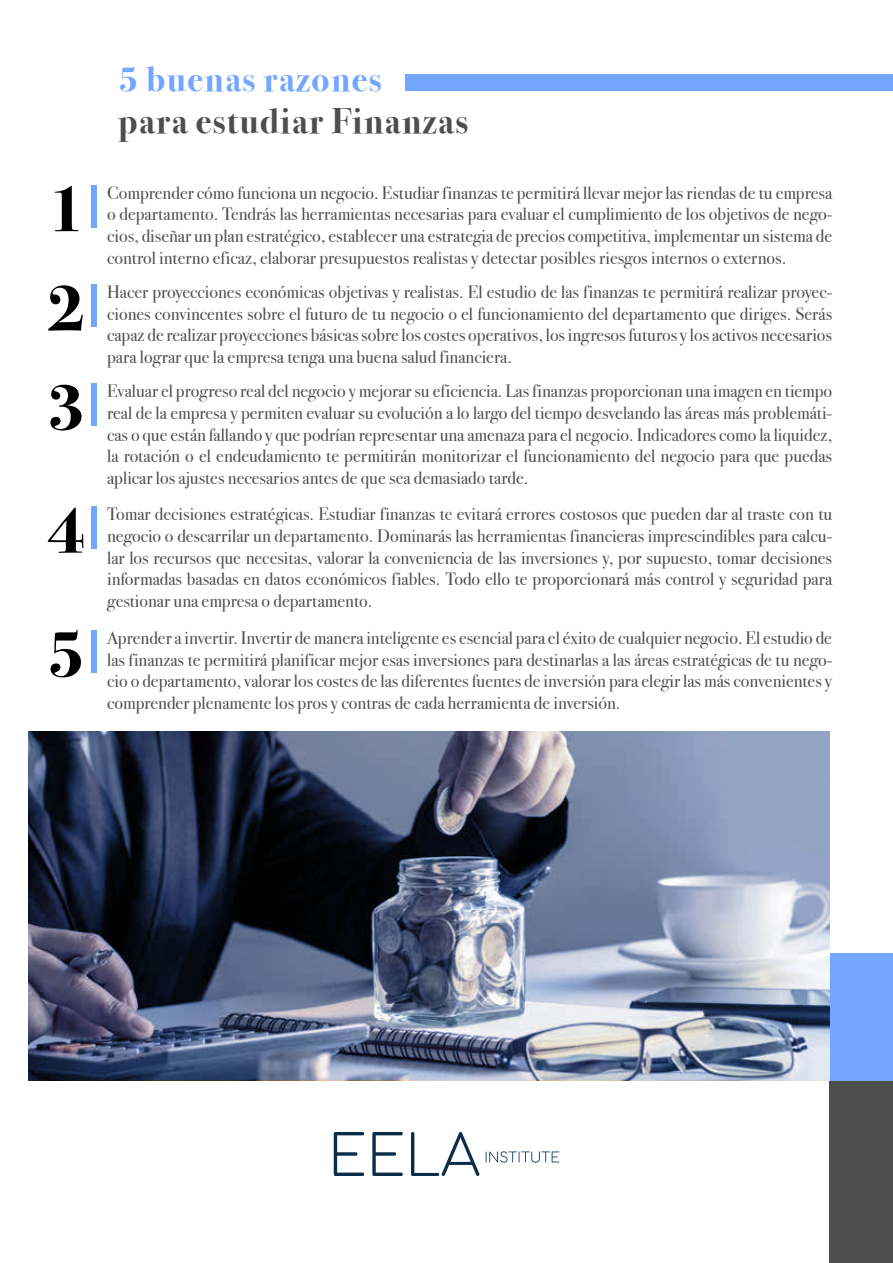
<style>
.page{position:relative;width:893px;height:1263px;background:#fff}
.page>*{position:absolute;margin:0;border:0;box-sizing:border-box;transform-origin:0 0}
.t1{font:67.5px "Bodoni Svty Two ITCTT Bold";color:#000}
.t2{font:35.55px "Bodoni Svty Two ITCTT Bold";letter-spacing:.04em;color:#4e4e4e}
.t3{font:35.55px "Bodoni Svty Two ITCTT Bold";letter-spacing:.04em;color:#73a6ff}
.t4{font:18px/21.6px "Bodoni Svty Two ITCTT Book";color:#4e4e4e;text-align:justify}
</style>
<div class="page">
<div style="left:405px;top:74px;width:488px;height:16px;background:#73a6ff"></div>
<div style="left:91px;top:185px;width:6px;height:42px;background:#73a6ff"></div>
<div style="left:91px;top:284px;width:6px;height:43px;background:#73a6ff"></div>
<div style="left:91px;top:384px;width:6px;height:42px;background:#73a6ff"></div>
<div style="left:91px;top:507px;width:6px;height:42px;background:#73a6ff"></div>
<div style="left:91px;top:631px;width:6px;height:42px;background:#73a6ff"></div>
<div style="left:829px;top:953px;width:64px;height:310px;background:#4e4e4e"></div>
<div style="left:829px;top:953px;width:64px;height:127px;background:#73a6ff"></div>
<svg style="left:28px;top:732px;width:801px;height:348px;background:#616a82"></svg>
<svg style="left:334px;top:1132px;width:30px;height:44px"></svg>
<svg style="left:372px;top:1132px;width:31px;height:44px"></svg>
<svg style="left:411px;top:1132px;width:68px;height:44px"></svg>
<svg style="left:486px;top:1151px;width:73px;height:12px"></svg>
<h2 class="t3" style="left:119px;top:59px;width:264px">5 buenas razones</h2>
<h2 class="t2" style="left:119px;top:100px;width:351px">para estudiar Finanzas</h2>
<h1 class="t1" style="left:47px;top:169px;width:39px">1</h1>
<p class="t4" style="left:107px;top:182px;width:727px">Comprender cómo funciona un negocio. Estudiar finanzas te permitirá llevar mejor las riendas de tu empresa o departamento. Tendrás las herramientas necesarias para evaluar el cumplimiento de los objetivos de nego&shy;cios, diseñar un plan estratégico, establecer una estrategia de precios competitiva, implementar un sistema de control interno eficaz, elaborar presupuestos realistas y detectar posibles riesgos internos o externos.</p>
<h1 class="t1" style="left:47px;top:268px;width:39px">2</h1>
<p class="t4" style="left:107px;top:281px;width:726px">Hacer proyecciones económicas objetivas y realistas. El estudio de las finanzas te permitirá realizar proyec&shy;ciones convincentes sobre el futuro de tu negocio o el funcionamiento del departamento que diriges. Serás capaz de realizar proyecciones básicas sobre los costes operativos, los ingresos futuros y los activos necesarios para lograr que la empresa tenga una buena salud financiera.</p>
<h1 class="t1" style="left:47px;top:367px;width:39px">3</h1>
<p class="t4" style="left:107px;top:380px;width:727px">Evaluar el progreso real del negocio y mejorar su eficiencia. Las finanzas proporcionan una imagen en tiempo real de la empresa y permiten evaluar su evolución a lo largo del tiempo desvelando las áreas más problemáti&shy;cas o que están fallando y que podrían representar una amenaza para el negocio. Indicadores como la liquidez, la rotación o el endeudamiento te permitirán monitorizar el funcionamiento del negocio para que puedas aplicar los ajustes necesarios antes de que sea demasiado tarde.</p>
<h1 class="t1" style="left:47px;top:490px;width:39px">4</h1>
<p class="t4" style="left:107px;top:503px;width:727px">Tomar decisiones estratégicas. Estudiar finanzas te evitará errores costosos que pueden dar al traste con tu negocio o descarrilar un departamento. Dominarás las herramientas financieras imprescindibles para calcu&shy;lar los recursos que necesitas, valorar la conveniencia de las inversiones y, por supuesto, tomar decisiones informadas basadas en datos económicos fiables. Todo ello te proporcionará más control y seguridad para gestionar una empresa o departamento.</p>
<h1 class="t1" style="left:47px;top:614px;width:39px">5</h1>
<p class="t4" style="left:107px;top:627px;width:726px">Aprender a invertir. Invertir de manera inteligente es esencial para el éxito de cualquier negocio. El estudio de las finanzas te permitirá planificar mejor esas inversiones para destinarlas a las áreas estratégicas de tu nego&shy;cio o departamento, valorar los costes de las diferentes fuentes de inversión para elegir las más convenientes y comprender plenamente los pros y contras de cada herramienta de inversión.</p>
</div>
